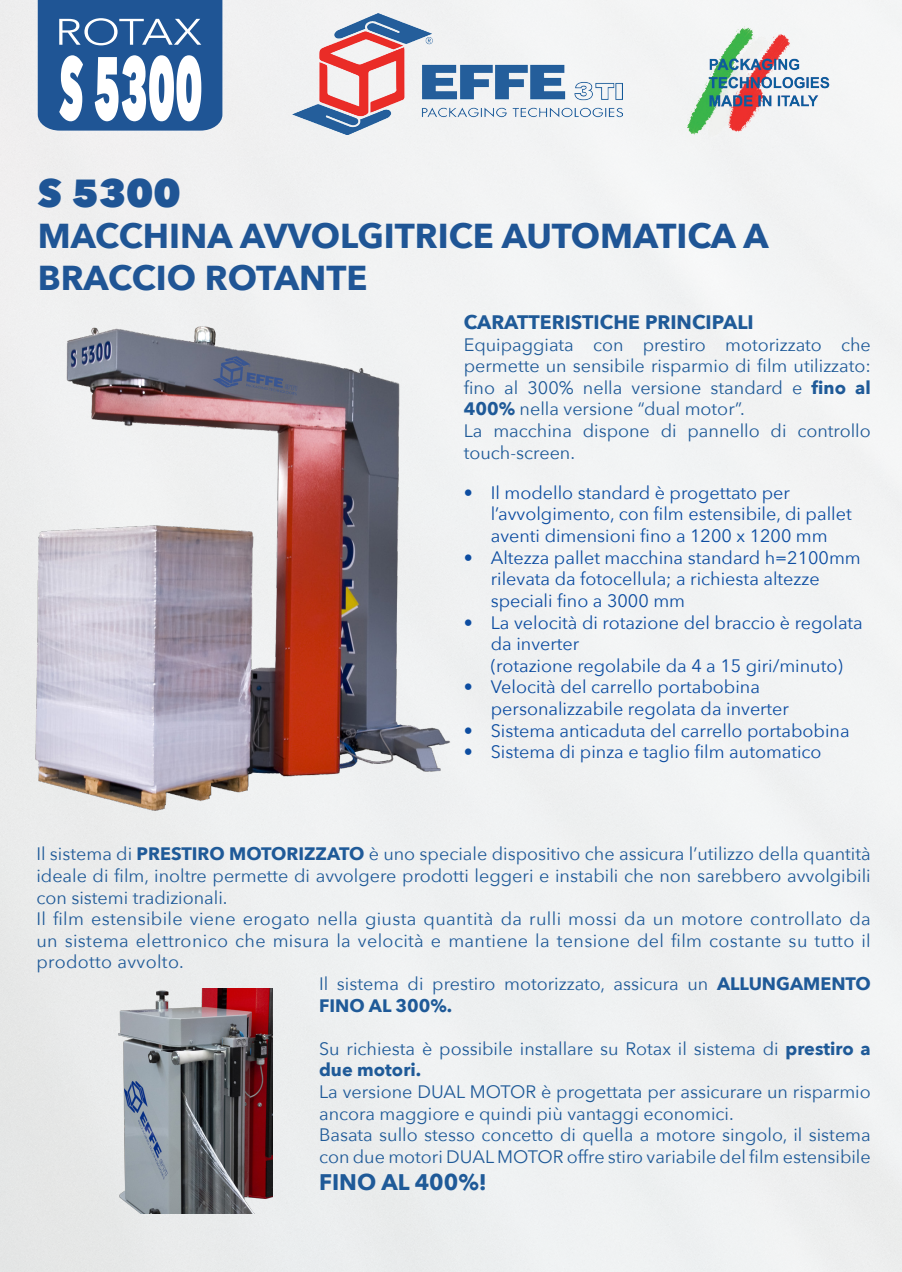
<style>
.page{position:relative;width:902px;height:1272px;background:#fff}
.page>*{position:absolute;margin:0;border:0;box-sizing:border-box;transform-origin:0 0}
.Titolo_su_blu{font:800 39px "Avenir Next";color:#1f5595}
.Titolo_su_blu-2{font:700 34.5px/41.4px "Avenir Next";color:#1f5595}
.Body{font:700 22.5px "Avenir Next";color:#1f5a98}
.Titolo_su_blu-3{font:700 19.5px "Avenir Next";color:#1f5a98}
.Body-2{font:18px/21.6px "Avenir Next";color:#1f5a98}
.t1{font:18px/21.6px "Avenir Next";color:#0d4da1}
.s1{font-weight:700}
</style>
<div class="page">
<div style="left:0;top:0;width:901px;height:1271px;background:#f0f1f2"></div>
<img style="left:680px;top:20px;width:149px;height:123px">
<img style="left:293px;top:14px;width:329px;height:120px">
<svg style="left:38px;top:0;width:184px;height:131px"></svg>
<img style="left:23px;top:309px;width:428px;height:528px">
<img style="left:83px;top:988px;width:189px;height:225px">
<p class="Titolo_su_blu" style="left:38px;top:169px;width:145px">S 5300</p>
<p class="Titolo_su_blu-2" style="left:38px;top:215px;width:732px">MACCHINA AVVOLGITRICE AUTOMATICA A<br>BRACCIO ROTANTE</p>
<p class="Titolo_su_blu-3" style="left:463px;top:305px;width:291px">CARATTERISTICHE PRINCIPALI</p>
<p class="Body-2" style="left:463px;top:333px;width:408px;text-align:justify">Equipaggiata con prestiro motorizzato che permette un sensibile risparmio di film utilizzato: fino al 300% nella versione standard e <span class="s1">fino al 400%</span> nella versione “dual motor”.</p>
<p class="Body-2" style="left:463px;top:419px;width:408px">La macchina dispone di pannello di controllo touch-screen.</p>
<p class="t1" style="left:490px;top:481px;width:362px;text-indent:-27px">• Il modello standard è progettato per l’avvolgimento, con film estensibile, di pallet aventi dimensioni fino a 1200 x 1200 mm</p>
<p class="t1" style="left:490px;top:546px;width:371px;text-indent:-27px">• Altezza pallet macchina standard h=2100mm rilevata da fotocellula; a richiesta altezze speciali fino a 3000 mm</p>
<p class="t1" style="left:490px;top:610px;width:373px;text-indent:-27px">• La velocità di rotazione del braccio è regolata da inverter<br>(rotazione regolabile da 4 a 15 giri/minuto)</p>
<p class="t1" style="left:490px;top:675px;width:300px;text-indent:-27px">• Velocità del carrello portabobina personalizzabile regolata da inverter</p>
<p class="t1" style="left:463px;top:718px;width:387px">• Sistema anticaduta del carrello portabobina</p>
<p class="t1" style="left:463px;top:740px;width:359px">• Sistema di pinza e taglio film automatico</p>
<p class="Body-2" style="left:36px;top:842px;width:835px;text-align:justify">Il sistema di <span class="s1">PRESTIRO MOTORIZZATO</span> è uno speciale dispositivo che assicura l’utilizzo della quantità ideale di film, inoltre permette di avvolgere prodotti leggeri e instabili che non sarebbero avvolgibili con sistemi tradizionali.</p>
<p class="Body-2" style="left:36px;top:907px;width:835px;text-align:justify">Il film estensibile viene erogato nella giusta quantità da rulli mossi da un motore controllato da un sistema elettronico che misura la velocità e mantiene la tensione del film costante su tutto il prodotto avvolto.</p>
<p class="Body-2" style="left:319px;top:972px;width:553px">Il sistema di prestiro motorizzato, assicura un <span class="s1">ALLUNGAMENTO<br>FINO AL 300%.</span></p>
<p class="Body-2" style="left:319px;top:1036px;width:553px">Su richiesta è possibile installare su Rotax il sistema di <span class="s1">prestiro a due motori.</span></p>
<p class="Body-2" style="left:319px;top:1080px;width:553px">La versione DUAL MOTOR è progettata per assicurare un risparmio ancora maggiore e quindi più vantaggi economici.</p>
<p class="Body-2" style="left:319px;top:1123px;width:553px">Basata sullo stesso concetto di quella a motore singolo, il sistema con due motori DUAL MOTOR offre stiro variabile del film estensibile</p>
<p class="Body" style="left:319px;top:1162px;width:169px">FINO AL 400%!</p>
</div>
